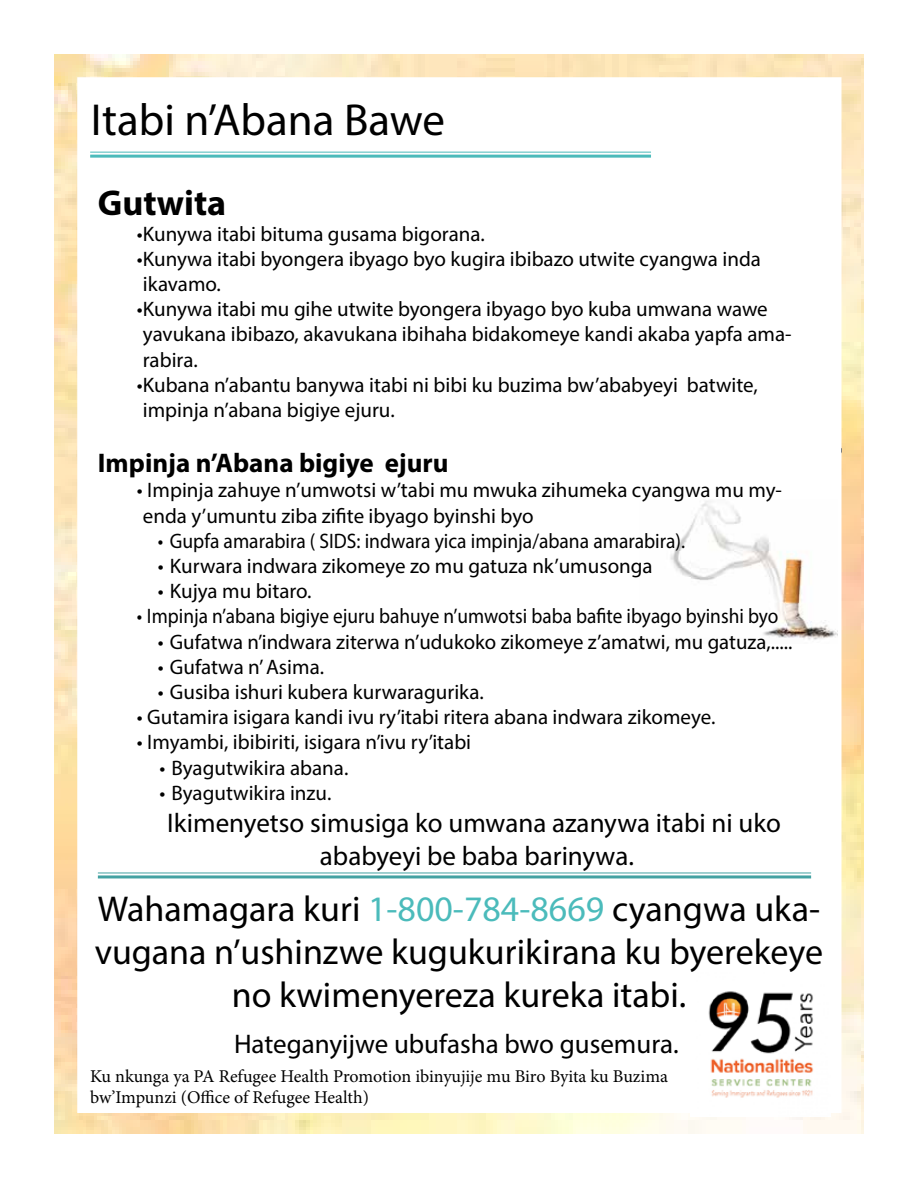
<style>
.page{position:relative;width:918px;height:1188px;background:#fff}
.page>*{position:absolute;margin:0;border:0;box-sizing:border-box;transform-origin:0 0}
.t1{font:45px "Myriad Pro";color:#000}
.t2{font:36px/43.2px "Myriad Pro";color:#000;text-align:center}
.t3{font:700 36px "Myriad Pro";color:#000}
.t4{font:27px/32.4px "Myriad Pro";color:#000;text-align:center}
.t5{font:700 27px "Myriad Pro";color:#000}
.t6{font:21px/25.2px "Myriad Pro";color:#000}
.t7{font:21px "Myriad Pro";color:#000;scale:.92 1}
.t8{font:21px "Myriad Pro";color:#000;scale:.93 1}
.t9{font:18px/21.6px "Minion Pro";color:#000}
.s1{color:#4bbbbb}
</style>
<div class="page">
<img style="left:54px;top:54px;width:810px;height:1080px">
<div style="left:77px;top:77px;width:765px;height:1036px;background:#fff"></div>
<hr style="left:90px;top:152px;width:561px;height:1px;background:#4bbbbb">
<hr style="left:90px;top:155px;width:561px;height:3px;background:#4bbbbb">
<img style="left:691px;top:972px;width:139px;height:144px">
<img style="left:670px;top:500px;width:167px;height:144px">
<hr style="left:98px;top:872px;width:713px;height:1px;background:#43a2a2">
<hr style="left:98px;top:875px;width:713px;height:3px;background:#43a2a2">
<h1 class="t1" style="left:91px;top:92px;width:356px">Itabi n’Abana Bawe</h1>
<h2 class="t3" style="left:98px;top:180px;width:130px">Gutwita</h2>
<p class="t6" style="left:137px;top:221px;width:350px">•Kunywa itabi bituma gusama bigorana.</p>
<p class="t6" style="left:137px;top:246px;width:626px">•Kunywa itabi byongera ibyago byo kugira ibibazo utwite cyangwa inda ikavamo.</p>
<p class="t6" style="left:137px;top:296px;width:656px">•Kunywa itabi mu gihe utwite byongera ibyago byo kuba umwana wawe yavukana ibibazo, akavukana ibihaha bidakomeye kandi akaba yapfa ama&shy;rabira.</p>
<p class="t6" style="left:137px;top:372px;width:623px">•Kubana n’abantu banywa itabi ni bibi ku buzima bw’ababyeyi batwite, impinja n’abana bigiye ejuru.</p>
<p class="t5" style="left:98px;top:445px;width:352px">Impinja n’Abana bigiye ejuru</p>
<p class="t6" style="left:137px;top:477px;width:647px">• Impinja zahuye n’umwotsi w’tabi mu mwuka zihumeka cyangwa mu my&shy;enda y’umuntu ziba zifite ibyago byinshi byo</p>
<p class="t8" style="left:158px;top:528px;width:568px">• Gupfa amarabira ( SIDS: indwara yica impinja/abana amarabira).</p>
<p class="t6" style="left:158px;top:553px;width:496px">• Kurwara indwara zikomeye zo mu gatuza nk’umusonga</p>
<p class="t6" style="left:158px;top:578px;width:155px">• Kujya mu bitaro.</p>
<p class="t7" style="left:137px;top:603px;width:699px">• Impinja n’abana bigiye ejuru bahuye n’umwotsi baba bafite ibyago byinshi byo</p>
<p class="t6" style="left:158px;top:629px;width:636px">• Gufatwa n’indwara ziterwa n’udukoko zikomeye z’amatwi, mu gatuza,.....</p>
<p class="t6" style="left:158px;top:654px;width:168px">• Gufatwa n’ Asima.</p>
<p class="t6" style="left:158px;top:679px;width:328px">• Gusiba ishuri kubera kurwaragurika.</p>
<p class="t6" style="left:137px;top:704px;width:580px">• Gutamira isigara kandi ivu ry’itabi ritera abana indwara zikomeye.</p>
<p class="t6" style="left:137px;top:729px;width:336px">• Imyambi, ibibiriti, isigara n’ivu ry’itabi</p>
<p class="t6" style="left:159px;top:755px;width:190px">• Byagutwikira abana.</p>
<p class="t6" style="left:159px;top:780px;width:173px">• Byagutwikira inzu.</p>
<p class="t4" style="left:167px;top:807px;width:615px">Ikimenyetso simusiga ko umwana azanywa itabi ni uko ababyeyi be baba barinywa.</p>
<h2 class="t2" style="left:95px;top:886px;width:730px">Wahamagara kuri <span class="s1">1-800-784-8669</span> cyangwa uka&shy;vugana n’ushinzwe kugukurikirana ku byerekeye no kwimenyereza kureka itabi.</h2>
<p class="t4" style="left:234px;top:1027px;width:446px">Hateganyijwe ubufasha bwo gusemura.</p>
<p class="t9" style="left:90px;top:1065px;width:579px">Ku nkunga ya PA Refugee Health Promotion ibinyujije mu Biro Byita ku Buzima bw’Impunzi (Office of Refugee Health)</p>
</div>
